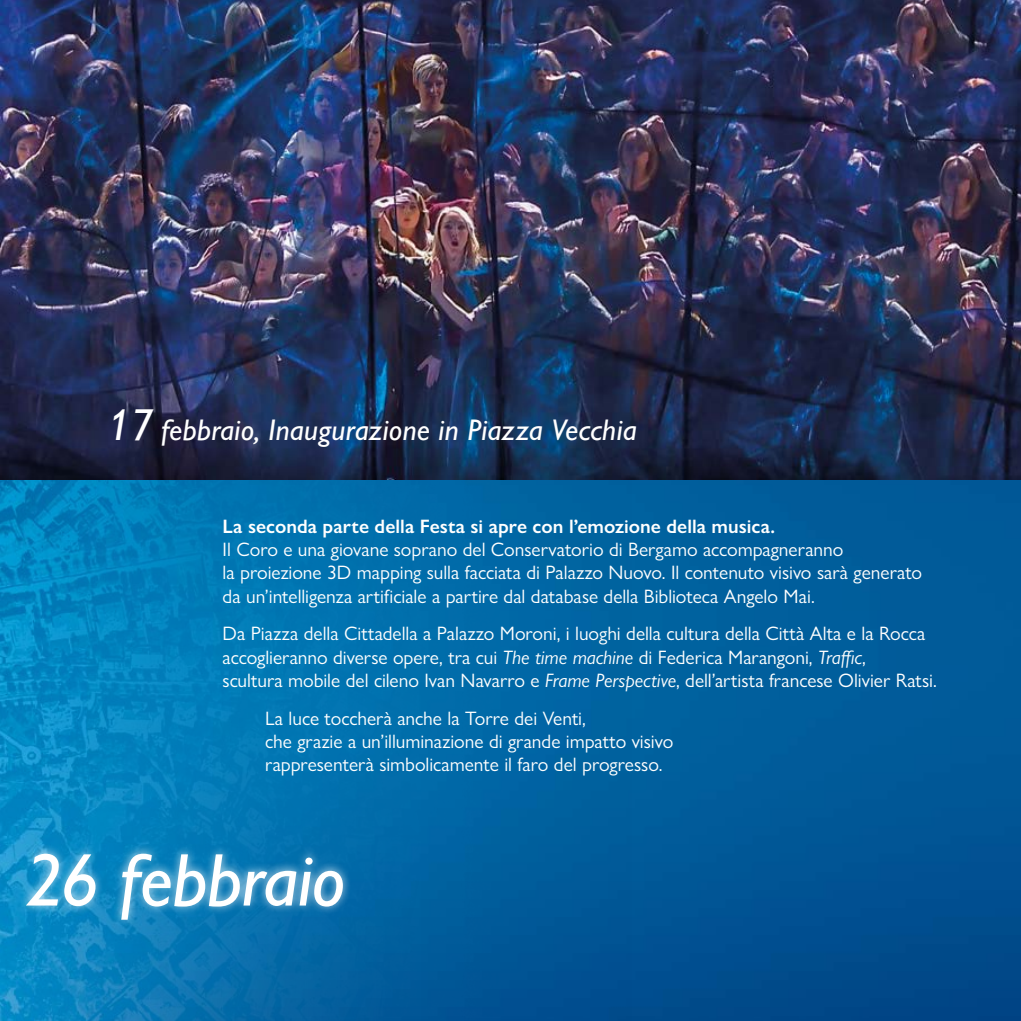
<style>
.page{position:relative;width:1021px;height:1021px;background:#fff}
.page>*{position:absolute;margin:0;border:0;box-sizing:border-box;transform-origin:0 0}
.t1{font:italic 500 75px "Gill Sans Nova";letter-spacing:-.015em;color:#fff}
.t2{font:italic 500 30px "Gill Sans Nova";color:#fff}
.t3{font:19.5px/23.4px "Gill Sans Nova";color:#fff}
.t4{font:600 19.5px "Gill Sans Nova";color:#fff}
.s1{font-size:45px}
.s2{font-style:italic}
</style>
<div class="page">
<img style="left:631px;top:479px;width:389px;height:541px">
<img style="left:0;top:479px;width:631px;height:541px">
<img style="left:0;top:0;width:1020px;height:479px">
<div style="left:0;top:844px;width:352px;height:86px;background:#fff;opacity:.75"></div>
<h2 class="t2" style="left:106px;top:411px;width:532px"><span class="s1">17</span> febbraio, Inaugurazione in Piazza Vecchia</h2>
<p class="t4" style="left:223px;top:514px;width:554px">La seconda parte della Festa si apre con l’emozione della musica.</p>
<p class="t3" style="left:223px;top:537px;width:701px">Il Coro e una giovane soprano del Conservatorio di Bergamo accompagneranno<br>la proiezione 3D mapping sulla facciata di Palazzo Nuovo. Il contenuto visivo sarà generato da un’intelligenza artificiale a partire dal database della Biblioteca Angelo Mai.</p>
<p class="t3" style="left:223px;top:621px;width:715px">Da Piazza della Cittadella a Palazzo Moroni, i luoghi della cultura della Città Alta e la Rocca accoglieranno diverse opere, tra cui <span class="s2">The time machine</span> di Federica Marangoni, <span class="s2">Traffic</span>,<br>scultura mobile del cileno Ivan Navarro e <span class="s2">Frame Perspective</span>, dell’artista francese Olivier Ratsi.</p>
<p class="t3" style="left:265px;top:706px;width:409px">La luce toccherà anche la Torre dei Venti,<br>che grazie a un’illuminazione di grande impatto visivo rappresenterà simbolicamente il faro del progresso.</p>
<h1 class="t1" style="left:25px;top:834px;width:322px">26 febbraio</h1>
</div>
